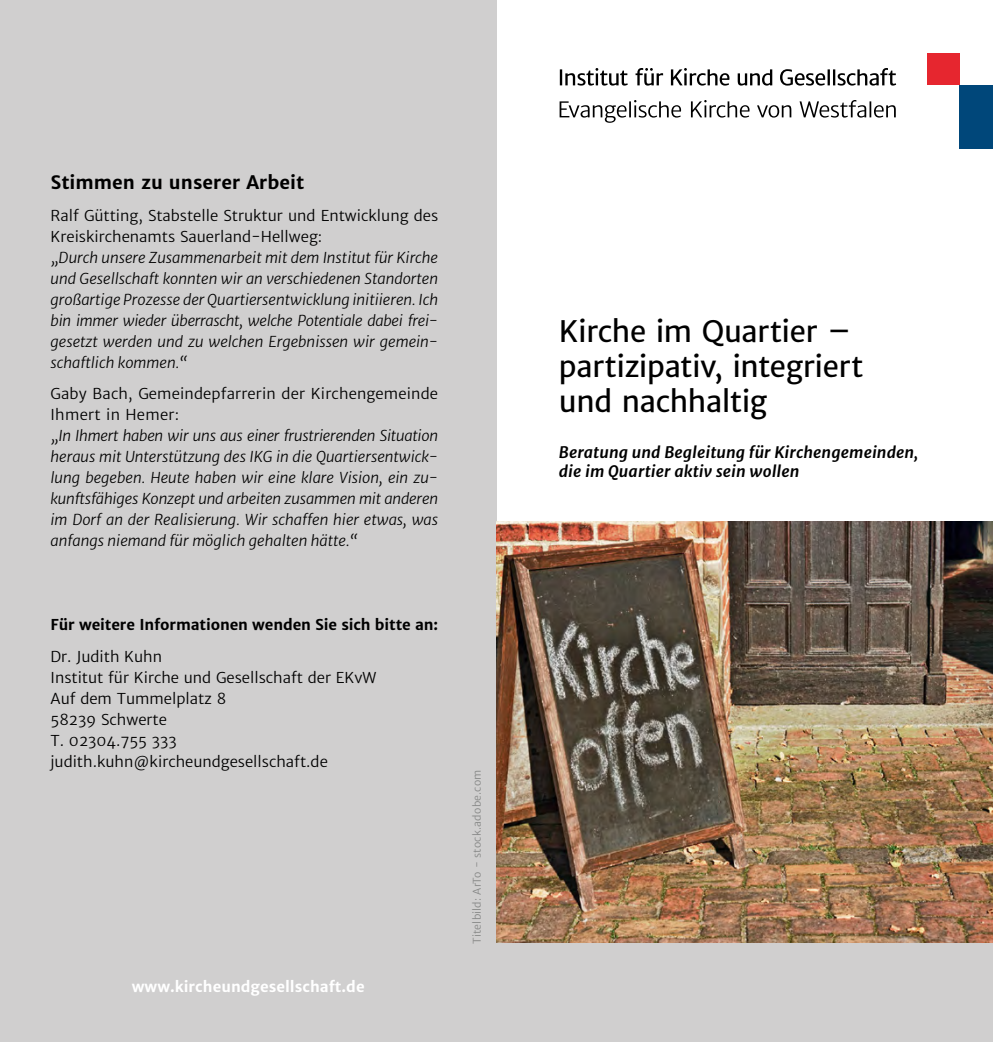
<style>
.page{position:relative;width:993px;height:1042px;background:#fff}
.page>*{position:absolute;margin:0;border:0;box-sizing:border-box;transform-origin:0 0}
.t1{font:29.4px/35.4px "Merriweather Sans";letter-spacing:-.015em;color:#000}
.t2{font:700 18.38px "Merriweather Sans";color:#000}
.t3{font:italic 700 15.75px/18.9px "Merriweather Sans";letter-spacing:.005em;color:#000}
.t4{font:italic 14.88px/21px "Merriweather Sans";color:#000;text-align:justify}
.t5{font:14.88px/21px "Merriweather Sans";color:#000}
.t6{font:700 14.88px "Merriweather Sans";letter-spacing:-.01em;color:#000}
.t7{font:700 14.88px "Merriweather Sans";color:#fff}
.t8{font:10.5px "Merriweather Sans";letter-spacing:.02em;color:#868786}
</style>
<div class="page">
<div style="left:496px;top:521px;width:496px;height:521px;background:#d0cfcf"></div>
<div style="left:0;top:0;width:496px;height:1042px;background:#d0cfcf"></div>
<img style="left:496px;top:521px;width:496px;height:422px">
<svg style="left:559px;top:100px;width:336px;height:23px"></svg>
<div style="left:927px;top:53px;width:32px;height:32px;background:#e6262f"></div>
<div style="left:959px;top:85px;width:33px;height:64px;background:#00477a"></div>
<svg style="left:559px;top:68px;width:336px;height:18px"></svg>
<p class="t2" style="left:51px;top:171px;width:255px">Stimmen zu unserer Arbeit</p>
<p class="t5" style="left:51px;top:205px;width:389px">Ralf Gütting, Stabstelle Struktur und Entwicklung des<br>Kreiskirchenamts Sauerland-Hellweg:</p>
<p class="t4" style="left:51px;top:247px;width:389px">„Durch unsere Zusammenarbeit mit dem Institut für Kirche und Gesellschaft konnten wir an verschiedenen Standorten großartige Prozesse der Quartiersentwicklung initiieren. Ich bin immer wieder überrascht, welche Potentiale dabei frei&shy;gesetzt werden und zu welchen Ergebnissen wir gemein&shy;schaftlich kommen.“</p>
<p class="t5" style="left:51px;top:384px;width:389px">Gaby Bach, Gemeindepfarrerin der Kirchengemeinde<br>Ihmert in Hemer:</p>
<p class="t4" style="left:51px;top:426px;width:389px">„In Ihmert haben wir uns aus einer frustrierenden Situation heraus mit Unterstützung des IKG in die Quartiersentwick&shy;lung begeben. Heute haben wir eine klare Vision, ein zu&shy;kunftsfähiges Konzept und arbeiten zusammen mit anderen im Dorf an der Realisierung. Wir schaffen hier etwas, was anfangs niemand für möglich gehalten hätte.“</p>
<p class="t6" style="left:51px;top:616px;width:389px">Für weitere Informationen wenden Sie sich bitte an:</p>
<p class="t5" style="left:51px;top:646px;width:327px">Dr. Judith Kuhn<br>Institut für Kirche und Gesellschaft der EKvW<br>Auf dem Tummelplatz 8<br>58239 Schwerte<br>T. 02304.755 333 judith.kuhn@kircheundgesellschaft.de</p>
<p class="t7" style="left:132px;top:977px;width:234px">www.kircheundgesellschaft.de</p>
<p class="t8" style="left:470px;top:944px;width:176px;rotate:-90deg">Titelbild: ArTo - stock.adobe.com</p>
<h1 class="t1" style="left:558px;top:313px;width:306px">Kirche im Quartier – partizipativ, integriert und nachhaltig</h1>
<p class="t3" style="left:558px;top:443px;width:361px">Beratung und Begleitung für Kirchengemeinden, die im Quartier aktiv sein wollen</p>
</div>
